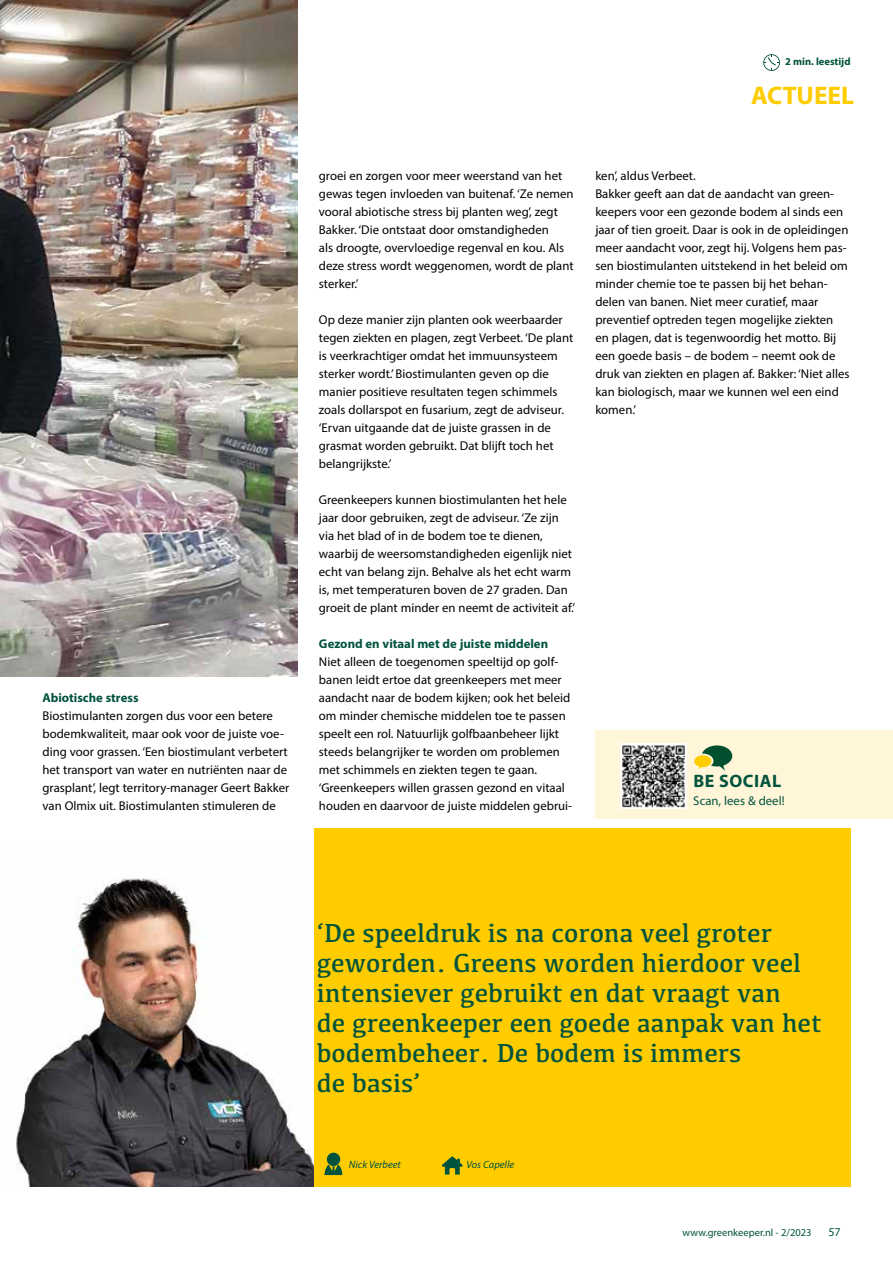
<style>
.page{position:relative;width:893px;height:1263px;background:#fff}
.page>*{position:absolute;margin:0;border:0;box-sizing:border-box;transform-origin:0 0}
.t1{font:27px/30px "Kefa";color:#00533d}
.t2{font:700 25.5px "Myriad Pro";color:#fc0}
.t3{font:700 18px "Myriad Pro";letter-spacing:.03em;color:#00533d}
.t4{font:12.75px/18px "Myriad Pro";color:#000}
.t5{font:700 12.75px "Myriad Pro";color:#00533d}
.t6{font:12.75px "Myriad Pro";color:#00533d}
.t7{font:12px "Myriad Pro";color:#00533d}
.t8{font:10.5px "Myriad Pro";color:#00533d}
.t9{font:italic 10.5px "Myriad Pro";color:#00533d}
.t10{font:700 10.5px "Myriad Pro";color:#00533d}
</style>
<div class="page">
<img style="left:0;top:0;width:298px;height:677px">
<div style="left:308px;top:828px;width:543px;height:359px;background:#fc0"></div>
<svg style="left:763px;top:54px;width:17px;height:17px"></svg>
<div style="left:595px;top:730px;width:298px;height:89px;background:#fff5d8"></div>
<img style="left:621px;top:743px;width:65px;height:66px">
<svg style="left:694px;top:745px;width:38px;height:26px"></svg>
<div style="left:0;top:828px;width:314px;height:358px;background:#fff"></div>
<img style="left:16px;top:878px;width:298px;height:308px">
<svg style="left:324px;top:1164px;width:18px;height:11px"></svg>
<div style="left:327px;top:1153px;width:13px;height:13px;background:#00533d;border-radius:50%"></div>
<svg style="left:442px;top:1156px;width:21px;height:18px"></svg>
<p class="t5" style="left:43px;top:689px;width:98px">Abiotische stress</p>
<p class="t4" style="left:43px;top:707px;width:248px">Biostimulanten zorgen dus voor een betere bodemkwaliteit, maar ook voor de juiste voe&shy;ding voor grassen. ‘Een biostimulant verbetert het transport van water en nutriënten naar de grasplant’, legt territory-manager Geert Bakker van Olmix uit. Biostimulanten stimuleren de</p>
<p class="t10" style="left:785px;top:55px;width:67px">2 min. leestijd</p>
<h2 class="t2" style="left:751px;top:79px;width:105px">ACTUEEL</h2>
<p class="t4" style="left:319px;top:167px;width:256px">groei en zorgen voor meer weerstand van het gewas tegen invloeden van buitenaf. ‘Ze nemen vooral abiotische stress bij planten weg’, zegt Bakker. ‘Die ontstaat door omstandigheden<br>als droogte, overvloedige regenval en kou. Als deze stress wordt weggenomen, wordt de plant sterker.’</p>
<p class="t4" style="left:319px;top:311px;width:256px">Op deze manier zijn planten ook weerbaarder tegen ziekten en plagen, zegt Verbeet. ‘De plant is veerkrachtiger omdat het immuunsysteem sterker wordt.’ Biostimulanten geven op die manier positieve resultaten tegen schimmels zoals dollarspot en fusarium, zegt de adviseur. ‘Ervan uitgaande dat de juiste grassen in de grasmat worden gebruikt. Dat blijft toch het belangrijkste.’</p>
<p class="t4" style="left:319px;top:491px;width:258px">Greenkeepers kunnen biostimulanten het hele jaar door gebruiken, zegt de adviseur. ‘Ze zijn via het blad of in de bodem toe te dienen, waarbij de weersomstandigheden eigenlijk niet echt van belang zijn. Behalve als het echt warm is, met temperaturen boven de 27 graden. Dan groeit de plant minder en neemt de activiteit af.’</p>
<p class="t5" style="left:319px;top:635px;width:231px">Gezond en vitaal met de juiste middelen</p>
<p class="t4" style="left:319px;top:653px;width:255px">Niet alleen de toegenomen speeltijd op golf&shy;banen leidt ertoe dat greenkeepers met meer aandacht naar de bodem kijken; ook het beleid om minder chemische middelen toe te passen speelt een rol. Natuurlijk golfbaanbeheer lijkt steeds belangrijker te worden om problemen met schimmels en ziekten tegen te gaan. ‘Greenkeepers willen grassen gezond en vitaal houden en daarvoor de juiste middelen gebrui-</p>
<p class="t4" style="left:595px;top:167px;width:256px">ken’, aldus Verbeet.<br>Bakker geeft aan dat de aandacht van green&shy;keepers voor een gezonde bodem al sinds een jaar of tien groeit. Daar is ook in de opleidingen meer aandacht voor, zegt hij. Volgens hem pas&shy;sen biostimulanten uitstekend in het beleid om minder chemie toe te passen bij het behan&shy;delen van banen. Niet meer curatief, maar preventief optreden tegen mogelijke ziekten en plagen, dat is tegenwoordig het motto. Bij een goede basis – de bodem – neemt ook de druk van ziekten en plagen af. Bakker: ‘Niet alles kan biologisch, maar we kunnen wel een eind komen.’</p>
<h3 class="t3" style="left:693px;top:769px;width:89px">BE SOCIAL</h3>
<p class="t6" style="left:693px;top:793px;width:93px">Scan, lees &amp; deel!</p>
<h1 class="t1" style="left:317px;top:917px;width:506px">‘De speeldruk is na corona veel groter geworden. Greens worden hierdoor veel intensiever gebruikt en dat vraagt van<br>de greenkeeper een goede aanpak van het bodembeheer. De bodem is immers<br>de basis’</h1>
<p class="t9" style="left:349px;top:1158px;width:53px">Nick Verbeet</p>
<p class="t9" style="left:466px;top:1158px;width:49px">Vos Capelle</p>
<p class="t8" style="left:683px;top:1226px;width:130px">www.greenkeeper.nl - 2/2023</p>
<p class="t7" style="left:828px;top:1224px;width:14px">57</p>
</div>
